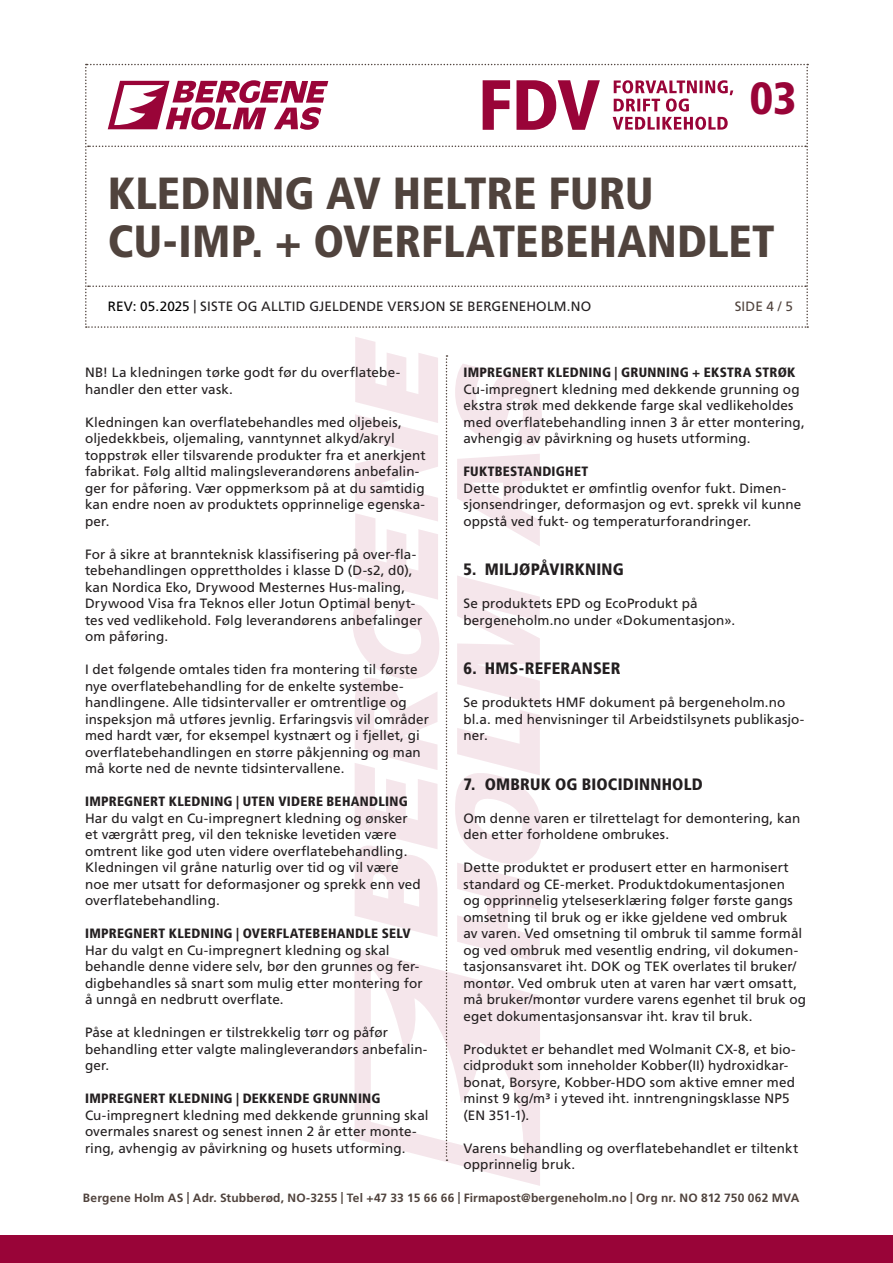
<style>
.page{position:relative;width:893px;height:1263px;background:#fff}
.page>*{position:absolute;margin:0;border:0;box-sizing:border-box;transform-origin:0 0}
.t1{font:900 condensed 45px/48px "Frutiger LT Std";letter-spacing:.005em;color:#50433d}
.t2{font:900 condensed 45px "Frutiger LT Std";color:#990438}
.t3{font:900 condensed 16.5px "Frutiger LT Std";letter-spacing:.015em;color:#231f20}
.t4{font:13.5px/16.5px "Frutiger LT Std";letter-spacing:.01em;color:#231f20}
.t5{font:900 condensed 13.5px "Frutiger LT Std";letter-spacing:.025em;color:#231f20}
.t6{font:13.5px "Frutiger LT Std";color:#50433d}
.t7{font:700 12px "Frutiger LT Std";letter-spacing:.015em;color:#50433d}
.s1{color:#000}
</style>
<div class="page">
<div style="left:0;top:1235px;width:893px;height:28px;background:#990438"></div>
<svg style="left:353px;top:337px;width:189px;height:849px"></svg>
<svg style="left:85px;top:64px;width:723px;height:264px"></svg>
<h1 class="t2" style="left:750px;top:71px;width:48px">03</h1>
<h1 class="t1" style="left:108px;top:169px;width:669px">KLEDNING AV HELTRE FURU<br>CU-IMP. + OVERFLATEBEHANDLET</h1>
<p class="t4" style="left:108px;top:298px;width:485px"><span class="s1">REV: 05.2025</span> | SISTE OG ALLTID GJELDENDE VERSJON SE BERGENEHOLM.NO</p>
<p class="t6" style="left:735px;top:299px;width:60px">SIDE 4 / 5</p>
<p class="t4" style="left:85px;top:364px;width:317px">NB! La kledningen tørke godt før du overflatebe&shy;handler den etter vask.</p>
<p class="t4" style="left:85px;top:414px;width:342px">Kledningen kan overflatebehandles med oljebeis, oljedekkbeis, oljemaling, vanntynnet alkyd/akryl toppstrøk eller tilsvarende produkter fra et anerkjent fabrikat. Følg alltid malingsleverandørens anbefalin&shy;ger for påføring. Vær oppmerksom på at du samtidig kan endre noen av produktets opprinnelige egenska&shy;per.</p>
<p class="t4" style="left:85px;top:546px;width:339px">For å sikre at brannteknisk klassifisering på over-fla&shy;tebehandlingen opprettholdes i klasse D (D-s2, d0), kan Nordica Eko, Drywood Mesternes Hus-maling, Drywood Visa fra Teknos eller Jotun Optimal benyt&shy;tes ved vedlikehold. Følg leverandørens anbefalinger om påføring.</p>
<p class="t4" style="left:85px;top:661px;width:346px">I det følgende omtales tiden fra montering til første nye overflatebehandling for de enkelte systembe&shy;handlingene. Alle tidsintervaller er omtrentlige og inspeksjon må utføres jevnlig. Erfaringsvis vil områder med hardt vær, for eksempel kystnært og i fjellet, gi overflatebehandlingen en større påkjenning og man må korte ned de nevnte tidsintervallene.</p>
<p class="t5" style="left:85px;top:793px;width:324px">IMPREGNERT KLEDNING | UTEN VIDERE BEHANDLING</p>
<p class="t4" style="left:85px;top:810px;width:337px">Har du valgt en Cu-impregnert kledning og ønsker et værgrått preg, vil den tekniske levetiden være omtrent like god uten videre overflatebehandling.<br>Kledningen vil gråne naturlig over tid og vil være noe mer utsatt for deformasjoner og sprekk enn ved overflatebehandling.</p>
<p class="t5" style="left:85px;top:925px;width:327px">IMPREGNERT KLEDNING | OVERFLATEBEHANDLE SELV</p>
<p class="t4" style="left:85px;top:942px;width:339px">Har du valgt en Cu-impregnert kledning og skal behandle denne videre selv, bør den grunnes og fer&shy;digbehandles så snart som mulig etter montering for å unngå en nedbrutt overflate.</p>
<p class="t4" style="left:85px;top:1024px;width:344px">Påse at kledningen er tilstrekkelig tørr og påfør behandling etter valgte malingleverandørs anbefalin&shy;ger.</p>
<p class="t5" style="left:85px;top:1090px;width:297px">IMPREGNERT KLEDNING | DEKKENDE GRUNNING</p>
<p class="t4" style="left:85px;top:1107px;width:345px">Cu-impregnert kledning med dekkende grunning skal overmales snarest og senest innen 2 år etter monte&shy;ring, avhengig av påvirkning og husets utforming.</p>
<p class="t5" style="left:463px;top:364px;width:334px">IMPREGNERT KLEDNING | GRUNNING + EKSTRA STRØK</p>
<p class="t4" style="left:463px;top:381px;width:343px">Cu-impregnert kledning med dekkende grunning og ekstra strøk med dekkende farge skal vedlikeholdes med overflatebehandling innen 3 år etter montering, avhengig av påvirkning og husets utforming.</p>
<p class="t5" style="left:463px;top:463px;width:126px">FUKTBESTANDIGHET</p>
<p class="t4" style="left:463px;top:480px;width:339px">Dette produktet er ømfintlig ovenfor fukt. Dimen&shy;sjonsendringer, deformasjon og evt. sprekk vil kunne oppstå ved fukt- og temperaturforandringer.</p>
<p class="t3" style="left:463px;top:560px;width:162px">5. MILJØPÅVIRKNING</p>
<p class="t4" style="left:463px;top:595px;width:273px">Se produktets EPD og EcoProdukt på bergeneholm.no under «Dokumentasjon».</p>
<p class="t3" style="left:463px;top:659px;width:159px">6. HMS-REFERANSER</p>
<p class="t4" style="left:463px;top:694px;width:342px">Se produktets HMF dokument på bergeneholm.no bl.a. med henvisninger til Arbeidstilsynets publikasjo&shy;ner.</p>
<p class="t3" style="left:463px;top:774px;width:241px">7. OMBRUK OG BIOCIDINNHOLD</p>
<p class="t4" style="left:463px;top:810px;width:338px">Om denne varen er tilrettelagt for demontering, kan den etter forholdene ombrukes.</p>
<p class="t4" style="left:463px;top:859px;width:344px">Dette produktet er produsert etter en harmonisert standard og CE-merket. Produktdokumentasjonen<br>og opprinnelig ytelseserklæring følger første gangs omsetning til bruk og er ikke gjeldene ved ombruk<br>av varen. Ved omsetning til ombruk til samme formål og ved ombruk med vesentlig endring, vil dokumen&shy;tasjonsansvaret iht. DOK og TEK overlates til bruker/ montør. Ved ombruk uten at varen har vært omsatt, må bruker/montør vurdere varens egenhet til bruk og eget dokumentasjonsansvar iht. krav til bruk.</p>
<p class="t4" style="left:463px;top:1041px;width:334px">Produktet er behandlet med Wolmanit CX-8, et bio&shy;cidprodukt som inneholder Kobber(II) hydroxidkar&shy;bonat, Borsyre, Kobber-HDO som aktive emner med minst 9 kg/m³ i yteved iht. inntrengningsklasse NP5 (EN 351-1).</p>
<p class="t4" style="left:463px;top:1140px;width:336px">Varens behandling og overflatebehandlet er tiltenkt opprinnelig bruk.</p>
<p class="t7" style="left:83px;top:1191px;width:718px">Bergene Holm AS | Adr. Stubberød, NO-3255 | Tel +47 33 15 66 66 | Firmapost@bergeneholm.no | Org nr. NO 812 750 062 MVA</p>
</div>
